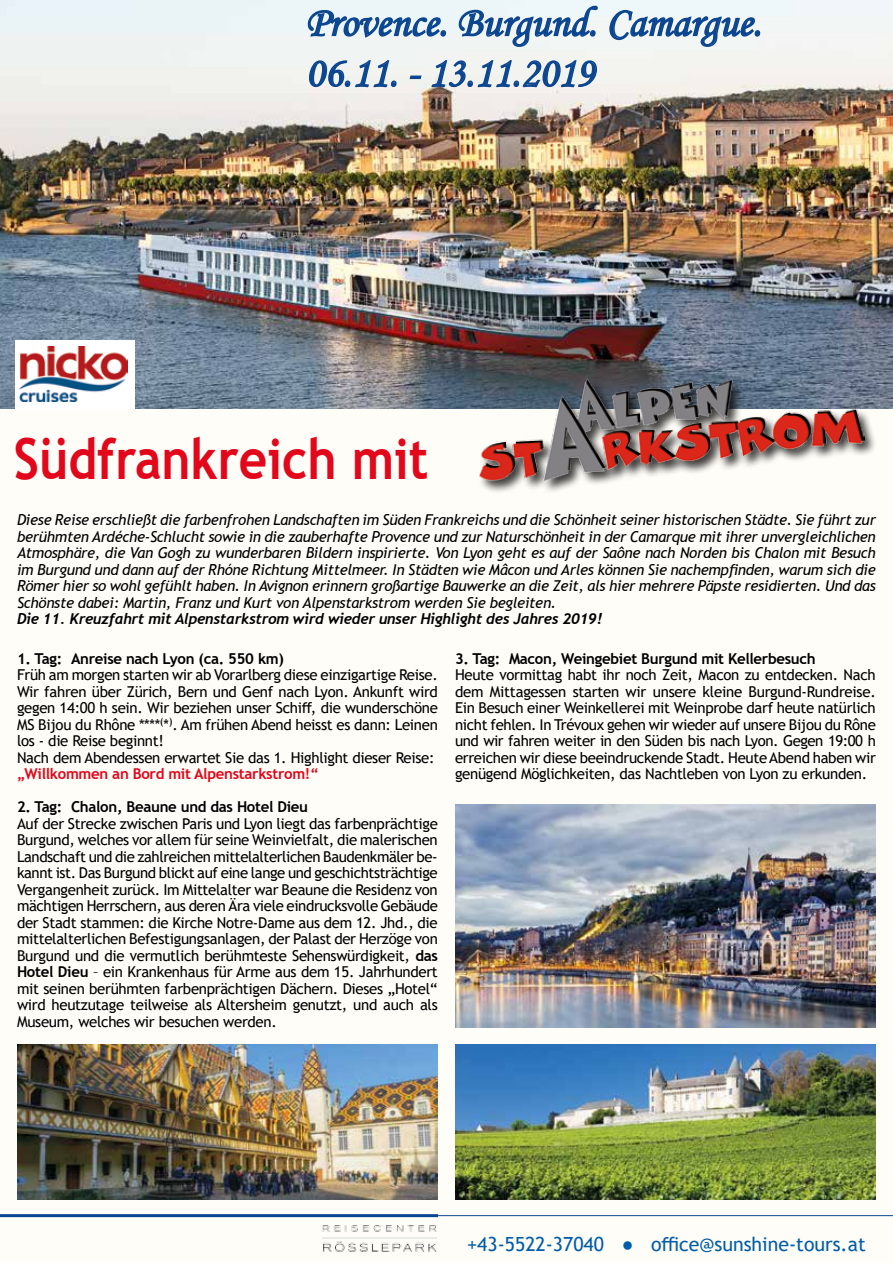
<style>
.page{position:relative;width:893px;height:1263px;background:#fffdf7}
.page>*{position:absolute;margin:0;border:0;box-sizing:border-box;transform-origin:0 0}
.t1{font:700 56.4px "Trebuchet MS";color:#e2071b;scale:.88 1}
.t2{font:42px/50.4px "Monotype Corsiva";color:#0c4691}
.t3{font:19.5px "Trebuchet MS";color:#005da9}
.t4{font:15px/16.5px "Trebuchet MS";letter-spacing:-.02em;color:#000;text-align:justify}
.t5{font:italic 15px/16.5px "Trebuchet MS";letter-spacing:-.02em;color:#000;text-align:justify}
.t6{font:700 15px "Trebuchet MS";letter-spacing:-.02em;color:#000}
.t7{font:italic 700 15px "Trebuchet";letter-spacing:-.02em;color:#000}
.t8{font:700 15px "Trebuchet MS";letter-spacing:-.02em;color:#e2071b}
.s1{font-weight:700}
</style>
<div class="page">
<img style="left:322px;top:1226px;width:114px;height:26px">
<img style="left:0;top:0;width:893px;height:409px">
<hr style="left:0;top:1215px;width:893px;height:1px;background:#0c4691">
<hr style="left:0;top:1214px;width:438px;height:3px;background:#0c4691">
<img style="left:17px;top:1044px;width:421px;height:155px">
<img style="left:455px;top:1044px;width:421px;height:155px">
<div style="left:15px;top:340px;width:119px;height:69px;background:#fff"></div>
<img style="left:20px;top:346px;width:107px;height:56px">
<svg style="left:307px;top:9px;width:140px;height:30px;background:#adc3d9"></svg>
<svg style="left:458px;top:4px;width:141px;height:44px"></svg>
<svg style="left:609px;top:9px;width:152px;height:39px"></svg>
<svg style="left:308px;top:59px;width:90px;height:29px"></svg>
<svg style="left:409px;top:75px;width:13px;height:5px"></svg>
<svg style="left:430px;top:59px;width:168px;height:29px"></svg>
<div style="left:478px;top:378px;width:399px;height:116px;background:#000;opacity:.75"></div>
<img style="left:479px;top:379px;width:385px;height:102px">
<img style="left:455px;top:804px;width:421px;height:223px">
<h2 class="t2" style="left:305px;top:-3px;width:458px">Provence. Burgund. Camargue.<br>06.11. - 13.11.2019</h2>
<h1 class="t1" style="left:14px;top:423px;width:473px">Südfrankreich mit</h1>
<p class="t5" style="left:17px;top:512px;width:860px">Diese Reise erschließt die farbenfrohen Landschaften im Süden Frankreichs und die Schönheit seiner historischen Städte. Sie führt zur berühmten Ardéche-Schlucht sowie in die zauberhafte Provence und zur Naturschönheit in der Camarque mit ihrer unvergleichlichen Atmosphäre, die Van Gogh zu wunderbaren Bildern inspirierte. Von Lyon geht es auf der Saône nach Norden bis Chalon mit Besuch im Burgund und dann auf der Rhóne Richtung Mittelmeer. In Städten wie Mâcon und Arles können Sie nachempfinden, warum sich die Römer hier so wohl gefühlt haben. In Avignon erinnern großartige Bauwerke an die Zeit, als hier mehrere Päpste residierten. Und das Schönste dabei: Martin, Franz und Kurt von Alpenstarkstrom werden Sie begleiten.</p>
<p class="t7" style="left:17px;top:609px;width:587px">Die 11. Kreuzfahrt mit Alpenstarkstrom wird wieder unser Highlight des Jahres 2019!</p>
<p class="t6" style="left:17px;top:649px;width:268px">1. Tag: Anreise nach Lyon (ca. 550 km)</p>
<p class="t4" style="left:17px;top:667px;width:422px;text-align:left">Früh am morgen starten wir ab Vorarlberg diese einzigartige Reise.<br>Wir fahren über Zürich, Bern und Genf nach Lyon. Ankunft wird gegen 14:00 h sein. Wir beziehen unser Schiff, die wunderschöne MS Bijou du Rhône ****<sup>(</sup>*<sup>)</sup>. Am frühen Abend heisst es dann: Leinen los - die Reise beginnt!<br>Nach dem Abendessen erwartet Sie das 1. Highlight dieser Reise:</p>
<p class="t8" style="left:17px;top:765px;width:303px">„Willkommen an Bord mit Alpenstarkstrom!“</p>
<p class="t6" style="left:17px;top:798px;width:293px">2. Tag: Chalon, Beaune und das Hotel Dieu</p>
<p class="t4" style="left:17px;top:815px;width:422px">Auf der Strecke zwischen Paris und Lyon liegt das farbenprächtige Burgund, welches vor allem für seine Weinvielfalt, die malerischen Landschaft und die zahlreichen mittelalterlichen Baudenkmäler be&shy;kannt ist. Das Burgund blickt auf eine lange und geschichtsträchtige Vergangenheit zurück. Im Mittelalter war Beaune die Residenz von mächtigen Herrschern, aus deren Ära viele eindrucksvolle Gebäude der Stadt stammen: die Kirche Notre-Dame aus dem 12. Jhd., die mittelalterlichen Befestigungsanlagen, der Palast der Herzöge von Burgund und die vermutlich berühmteste Sehenswürdigkeit, <span class="s1">das Hotel Dieu</span> – ein Krankenhaus für Arme aus dem 15. Jahrhundert mit seinen berühmten farbenprächtigen Dächern. Dieses „Hotel“ wird heutzutage teilweise als Altersheim genutzt, und auch als Museum, welches wir besuchen werden.</p>
<p class="t6" style="left:455px;top:649px;width:362px">3. Tag: Macon, Weingebiet Burgund mit Kellerbesuch</p>
<p class="t4" style="left:455px;top:667px;width:422px">Heute vormittag habt ihr noch Zeit, Macon zu entdecken. Nach dem Mittagessen starten wir unsere kleine Burgund-Rundreise.<br>Ein Besuch einer Weinkellerei mit Weinprobe darf heute natürlich nicht fehlen. In Trévoux gehen wir wieder auf unsere Bijou du Rône und wir fahren weiter in den Süden bis nach Lyon. Gegen 19:00 h erreichen wir diese beeindruckende Stadt. Heute Abend haben wir genügend Möglichkeiten, das Nachtleben von Lyon zu erkunden.</p>
<h3 class="t3" style="left:467px;top:1231px;width:400px">+43-5522-37040 <span class="s1">●</span> office@sunshine-tours.at</h3>
</div>
